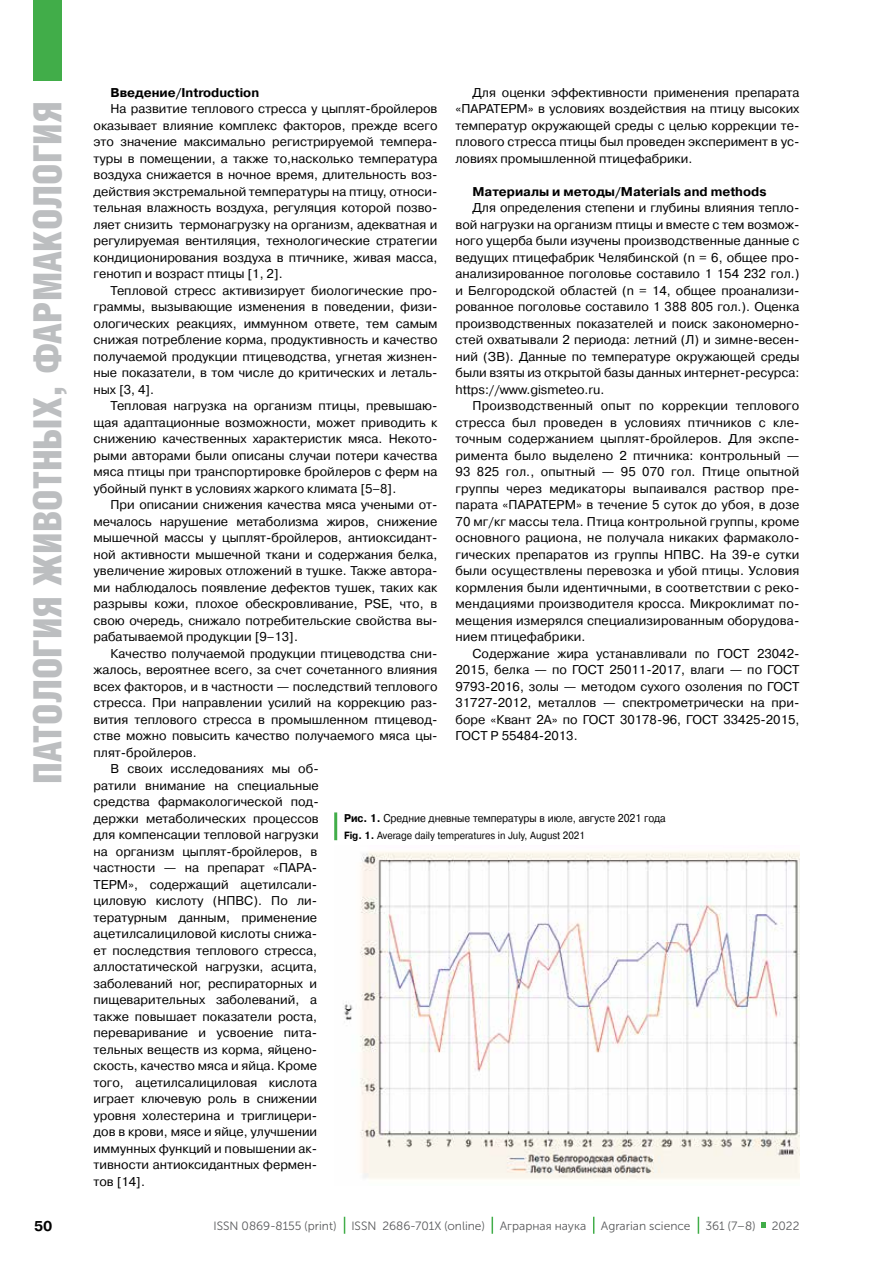
<style>
.page{position:relative;width:893px;height:1263px;background:#fff}
.page>*{position:absolute;margin:0;border:0;box-sizing:border-box;transform-origin:0 0}
.t1{font:900 39px "Helios Cond";color:#bcbec0}
.t2{font:700 14.25px "Pragmatica C";color:#000}
.t3{font:12.75px/16.5px "Pragmatica C";color:#000;text-align:justify}
.t4{font:700 12.75px "Pragmatica C";color:#000}
.t5{font:12px "Museo Sans Cyrl 300";color:#58595b}
.t6{font:11.25px "Pragmatica C";letter-spacing:-.005em;color:#000;scale:.9 1}
.t7{font:10.5px "Pragmatica C";color:#000;scale:.9 1}
.s1{font-weight:700}
</style>
<div class="page">
<div style="left:34px;top:0;width:28px;height:81px;background:#41ad49"></div>
<svg style="left:761px;top:1222px;width:5px;height:5px"></svg>
<svg style="left:698px;top:1217px;width:1px;height:17px"></svg>
<svg style="left:593px;top:1217px;width:1px;height:17px"></svg>
<svg style="left:492px;top:1217px;width:1px;height:17px"></svg>
<svg style="left:344px;top:1217px;width:1px;height:17px"></svg>
<hr style="left:334px;top:812px;width:3px;height:28px;background:#41ad49">
<img style="left:343px;top:852px;width:456px;height:327px">
<h1 class="t1" style="left:26px;top:784px;width:684px;rotate:-90deg">ПАТОЛОГИЯ ЖИВОТНЫХ, ФАРМАКОЛОГИЯ</h1>
<p class="t3" style="left:455px;top:84px;width:345px;text-indent:17px">Для оценки эффективности применения препарата «ПАРАТЕРМ» в условиях воздействия на птицу высоких температур окружающей среды с целью коррекции те&shy;плового стресса птицы был проведен эксперимент в ус&shy;ловиях промышленной птицефабрики.</p>
<p class="t4" style="left:472px;top:184px;width:295px">Материалы и методы/Materials and methods</p>
<p class="t3" style="left:455px;top:200px;width:345px;text-indent:17px">Для определения степени и глубины влияния тепло&shy;вой нагрузки на организм птицы и вместе с тем возмож&shy;ного ущерба были изучены производственные данные с ведущих птицефабрик Челябинской (n = 6, общее про&shy;анализированное поголовье составило 1 154 232 гол.) и Белгородской областей (n = 14, общее проанализи&shy;рованное поголовье составило 1 388 805 гол.). Оценка производственных показателей и поиск закономерно&shy;стей охватывали 2 периода: летний (Л) и зимне-весен&shy;ний (ЗВ). Данные по температуре окружающей среды были взяты из открытой базы данных интернет-ресурса: https://www.gismeteo.ru.</p>
<p class="t3" style="left:455px;top:398px;width:345px;text-indent:17px">Производственный опыт по коррекции теплового стресса был проведен в условиях птичников с кле&shy;точным содержанием цыплят-бройлеров. Для экспе&shy;римента было выделено 2 птичника: контрольный — 93 825 гол., опытный — 95 070 гол. Птице опытной группы через медикаторы выпаивался раствор пре&shy;парата «ПАРАТЕРМ» в течение 5 суток до убоя, в дозе 70 мг/кг массы тела. Птица контрольной группы, кроме основного рациона, не получала никаких фармаколо&shy;гических препаратов из группы НПВС. На 39-е сутки были осуществлены перевозка и убой птицы. Условия кормления были идентичными, в соответствии с реко&shy;мендациями производителя кросса. Микроклимат по&shy;мещения измерялся специализированным оборудова&shy;нием птицефабрики.</p>
<p class="t3" style="left:455px;top:645px;width:345px;text-indent:17px">Содержание жира устанавливали по ГОСТ 23042- 2015, белка — по ГОСТ 25011-2017, влаги — по ГОСТ 9793-2016, золы — методом сухого озоления по ГОСТ 31727-2012, металлов — спектрометрически на при&shy;боре «Квант 2А» по ГОСТ 30178-96, ГОСТ 33425-2015, ГОСТ Р 55484-2013.</p>
<p class="t4" style="left:111px;top:85px;width:150px">Введение/Introduction</p>
<p class="t3" style="left:94px;top:101px;width:345px;text-indent:17px">На развитие теплового стресса у цыплят-бройлеров оказывает влияние комплекс факторов, прежде всего это значение максимально регистрируемой темпера&shy;туры в помещении, а также то,насколько температура воздуха снижается в ночное время, длительность воз&shy;действия экстремальной температуры на птицу, относи&shy;тельная влажность воздуха, регуляция которой позво&shy;ляет снизить термонагрузку на организм, адекватная и регулируемая вентиляция, технологические стратегии кондиционирования воздуха в птичнике, живая масса, генотип и возраст птицы [1, 2].</p>
<p class="t3" style="left:94px;top:282px;width:345px;text-indent:17px">Тепловой стресс активизирует биологические про&shy;граммы, вызывающие изменения в поведении, физи&shy;ологических реакциях, иммунном ответе, тем самым снижая потребление корма, продуктивность и качество получаемой продукции птицеводства, угнетая жизнен&shy;ные показатели, в том числе до критических и леталь&shy;ных [3, 4].</p>
<p class="t3" style="left:94px;top:398px;width:345px;text-indent:17px">Тепловая нагрузка на организм птицы, превышаю&shy;щая адаптационные возможности, может приводить к снижению качественных характеристик мяса. Некото&shy;рыми авторами были описаны случаи потери качества мяса птицы при транспортировке бройлеров с ферм на убойный пункт в условиях жаркого климата [5–8].</p>
<p class="t3" style="left:94px;top:497px;width:345px;text-indent:17px">При описании снижения качества мяса учеными от&shy;мечалось нарушение метаболизма жиров, снижение мышечной массы у цыплят-бройлеров, антиоксидант&shy;ной активности мышечной ткани и содержания белка, увеличение жировых отложений в тушке. Также автора&shy;ми наблюдалось появление дефектов тушек, таких как разрывы кожи, плохое обескровливание, PSE, что, в свою очередь, снижало потребительские свойства вы&shy;рабатываемой продукции [9–13].</p>
<p class="t3" style="left:111px;top:645px;width:328px">Качество получаемой продукции птицеводства сни-</p>
<p class="t3" style="left:94px;top:662px;width:345px">жалось, вероятнее всего, за счет сочетанного влияния</p>
<p class="t3" style="left:94px;top:678px;width:345px">всех факторов, и в частности — последствий теплового</p>
<p class="t3" style="left:94px;top:695px;width:345px">стресса. При направлении усилий на коррекцию раз-</p>
<p class="t3" style="left:94px;top:711px;width:345px">вития теплового стресса в промышленном птицевод-</p>
<p class="t3" style="left:94px;top:728px;width:345px">стве можно повысить качество получаемого мяса цы-</p>
<p class="t3" style="left:94px;top:744px;width:105px">плят-бройлеров.</p>
<p class="t3" style="left:111px;top:761px;width:210px">В своих исследованиях мы об-</p>
<p class="t3" style="left:94px;top:777px;width:227px">ратили внимание на специальные</p>
<p class="t3" style="left:94px;top:794px;width:227px">средства фармакологической под-</p>
<p class="t3" style="left:94px;top:810px;width:227px">держки метаболических процессов</p>
<p class="t3" style="left:94px;top:827px;width:227px">для компенсации тепловой нагрузки</p>
<p class="t3" style="left:94px;top:843px;width:225px">на организм цыплят-бройлеров, в</p>
<p class="t3" style="left:94px;top:860px;width:225px">частности — на препарат «ПАРА-</p>
<p class="t3" style="left:94px;top:876px;width:225px">ТЕРМ», содержащий ацетилсали-</p>
<p class="t3" style="left:94px;top:893px;width:225px">циловую кислоту (НПВС). По ли-</p>
<p class="t3" style="left:94px;top:909px;width:225px">тературным данным, применение</p>
<p class="t3" style="left:94px;top:926px;width:225px">ацетилсалициловой кислоты снижа-</p>
<p class="t3" style="left:94px;top:942px;width:225px">ет последствия теплового стресса,</p>
<p class="t3" style="left:94px;top:959px;width:225px">аллостатической нагрузки, асцита,</p>
<p class="t3" style="left:94px;top:975px;width:225px">заболеваний ног, респираторных и</p>
<p class="t3" style="left:94px;top:992px;width:225px">пищеварительных заболеваний, а</p>
<p class="t3" style="left:94px;top:1008px;width:225px">также повышает показатели роста,</p>
<p class="t3" style="left:94px;top:1025px;width:225px">переваривание и усвоение пита-</p>
<p class="t3" style="left:94px;top:1041px;width:225px">тельных веществ из корма, яйцено-</p>
<p class="t3" style="left:94px;top:1058px;width:225px">скость, качество мяса и яйца. Кроме</p>
<p class="t3" style="left:94px;top:1074px;width:225px">того, ацетилсалициловая кислота</p>
<p class="t3" style="left:94px;top:1091px;width:225px">играет ключевую роль в снижении</p>
<p class="t3" style="left:94px;top:1107px;width:225px">уровня холестерина и триглицери-</p>
<p class="t3" style="left:94px;top:1124px;width:225px">дов в крови, мясе и яйце, улучшении</p>
<p class="t3" style="left:94px;top:1140px;width:225px">иммунных функций и повышении ак-</p>
<p class="t3" style="left:94px;top:1157px;width:225px">тивности антиоксидантных фермен-</p>
<p class="t3" style="left:94px;top:1173px;width:53px">тов [14].</p>
<p class="t6" style="left:344px;top:812px;width:359px"><span class="s1">Рис. 1.</span> Средние дневные температуры в июле, августе 2021 года</p>
<p class="t7" style="left:344px;top:830px;width:269px"><span class="s1">Fig. 1.</span> Average daily temperatures in July, August 2021</p>
<p class="t2" style="left:34px;top:1218px;width:20px">50</p>
<p class="t5" style="left:214px;top:1219px;width:124px">ISSN 0869-8155 (print)</p>
<p class="t5" style="left:351px;top:1219px;width:135px">ISSN 2686-701X (online)</p>
<p class="t5" style="left:500px;top:1219px;width:257px">Аграрная наука Agrarian science 361 (7–8)</p>
<p class="t5" style="left:772px;top:1219px;width:29px">2022</p>
</div>
